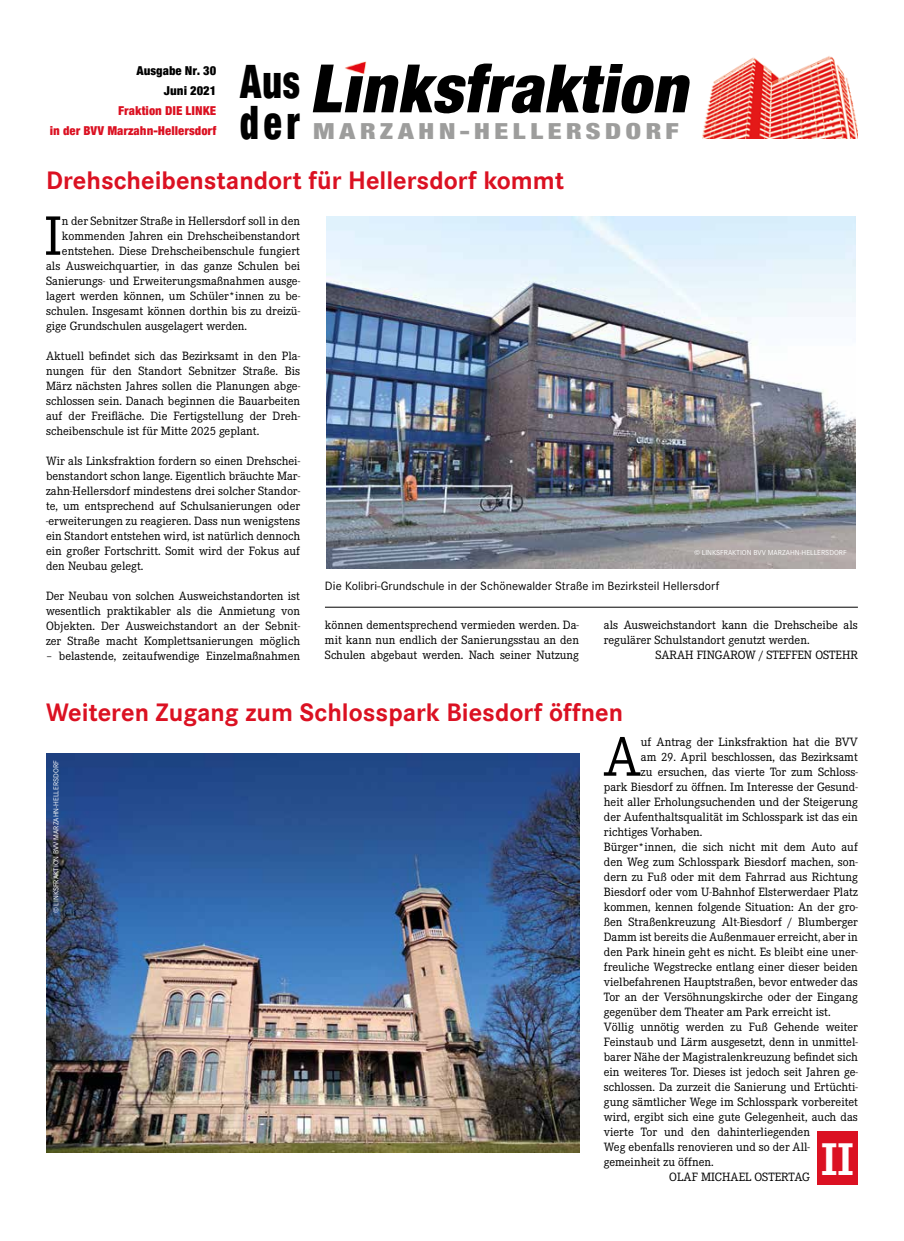
<style>
.page{position:relative;width:904px;height:1241px;background:#fff}
.page>*{position:absolute;margin:0;border:0;box-sizing:border-box;transform-origin:0 0}
.t1{font:italic 900 67.5px "Neue Helvetica Condensed BQ";color:#000}
.t2{font:57.5px "Corporate E";color:#000}
.t3{font:700 47.5px "Corporate E";color:#fff}
.t4{font:900 46.88px "Neue Helvetica Condensed BQ";color:#000;scale:.8 1}
.t5{font:700 26.25px "Corporate S";color:#db1122}
.t6{font:900 22.5px "Neue Helvetica Condensed BQ";letter-spacing:.145em;color:#9d9d9c;scale:1.25 1}
.t7{font:12.5px/15px "Corporate E";color:#000;text-align:justify}
.t8{font:12.5px "Corporate S";letter-spacing:.005em;color:#000}
.t9{font:900 12.5px/20px "Neue Helvetica Condensed BQ";color:#db1122;text-align:right}
.t10{font:900 12.5px/20px "Neue Helvetica Condensed BQ";color:#000;text-align:right}
.t11{font:7.5px "Corporate S";color:#fff}
</style>
<div class="page">
<div style="left:817px;top:1131px;width:40px;height:53px;background:#db1122"></div>
<img style="left:702px;top:56px;width:155px;height:83px">
<img style="left:345px;top:61px;width:21px;height:13px">
<img style="left:46px;top:753px;width:533px;height:398px">
<img style="left:327px;top:216px;width:528px;height:353px">
<hr style="left:325px;top:606px;width:532px;height:1px;background:#000">
<h1 class="t1" style="left:240px;top:46px;width:464px"><sup>A</sup> <sup>u</sup> <sup>s</sup> Linksfraktion</h1>
<p class="t10" style="left:136px;top:60px;width:81px">Ausgabe Nr. 30<br>Juni 2021</p>
<p class="t9" style="left:50px;top:100px;width:168px">Fraktion DIE LINKE<br>in der BVV Marzahn-Hellersdorf</p>
<h3 class="t4" style="left:240px;top:93px;width:77px">der</h3>
<h3 class="t5" style="left:46px;top:165px;width:519px">Drehscheibenstandort für Hellersdorf kommt</h3>
<h2 class="t2" style="left:44px;top:204px;width:19px">I</h2>
<p class="t7" style="left:62px;top:213px;width:240px">n der Sebnitzer Straße in Hellersdorf soll in den</p>
<h3 class="t6" style="left:313px;top:117px;width:294px">MARZAHN-HELLERSDORF</h3>
<p class="t7" style="left:62px;top:228px;width:240px">kommenden Jahren ein Drehscheibenstandort</p>
<p class="t7" style="left:62px;top:243px;width:240px">entstehen. Diese Drehscheibenschule fungiert</p>
<p class="t7" style="left:46px;top:258px;width:255px">als Ausweichquartier, in das ganze Schulen bei</p>
<p class="t7" style="left:46px;top:273px;width:255px">Sanierungs- und Erweiterungsmaßnahmen ausge-</p>
<p class="t7" style="left:46px;top:288px;width:255px">lagert werden können, um Schüler*innen zu be-</p>
<p class="t7" style="left:46px;top:303px;width:255px">schulen. Insgesamt können dorthin bis zu dreizü-</p>
<p class="t7" style="left:46px;top:318px;width:202px">gige Grundschulen ausgelagert werden.</p>
<p class="t7" style="left:46px;top:348px;width:255px">Aktuell befindet sich das Bezirksamt in den Pla&shy;nungen für den Standort Sebnitzer Straße. Bis März nächsten Jahres sollen die Planungen abge&shy;schlossen sein. Danach beginnen die Bauarbeiten auf der Freifläche. Die Fertigstellung der Dreh&shy;scheibenschule ist für Mitte 2025 geplant.</p>
<p class="t7" style="left:46px;top:453px;width:255px">Wir als Linksfraktion fordern so einen Drehschei&shy;benstandort schon lange. Eigentlich bräuchte Mar&shy;zahn-Hellersdorf mindestens drei solcher Standor&shy;te, um entsprechend auf Schulsanierungen oder -erweiterungen zu reagieren. Dass nun wenigstens ein Standort entstehen wird, ist natürlich dennoch ein großer Fortschritt. Somit wird der Fokus auf den Neubau gelegt.</p>
<p class="t7" style="left:46px;top:588px;width:255px">Der Neubau von solchen Ausweichstandorten ist wesentlich praktikabler als die Anmietung von Objekten. Der Ausweichstandort an der Sebnit&shy;zer Straße macht Komplettsanierungen möglich</p>
<p class="t7" style="left:46px;top:648px;width:255px">– belastende, zeitaufwendige Einzelmaßnahmen</p>
<p class="t11" style="left:694px;top:548px;width:154px">© LINKSFRAKTION BVV MARZAHN-HELLERSDORF</p>
<p class="t8" style="left:325px;top:578px;width:396px">Die Kolibri-Grundschule in der Schönewalder Straße im Bezirksteil Hellersdorf</p>
<p class="t7" style="left:325px;top:617px;width:255px">können dementsprechend vermieden werden. Da&shy;mit kann nun endlich der Sanierungsstau an den Schulen abgebaut werden. Nach seiner Nutzung</p>
<p class="t7" style="left:604px;top:617px;width:255px">als Ausweichstandort kann die Drehscheibe als</p>
<p class="t7" style="left:604px;top:632px;width:207px">regulärer Schulstandort genutzt werden.</p>
<p class="t7" style="left:655px;top:647px;width:204px">SARAH FINGAROW / STEFFEN OSTEHR</p>
<h3 class="t5" style="left:46px;top:696px;width:578px">Weiteren Zugang zum Schlosspark Biesdorf öffnen</h3>
<p class="t11" style="left:52px;top:913px;width:154px;rotate:-90deg">© LINKSFRAKTION BVV MARZAHN-HELLERSDORF</p>
<h2 class="t2" style="left:603px;top:725px;width:39px">A</h2>
<p class="t7" style="left:641px;top:734px;width:218px">uf Antrag der Linksfraktion hat die BVV</p>
<p class="t7" style="left:641px;top:749px;width:218px">am 29. April beschlossen, das Bezirksamt</p>
<p class="t7" style="left:641px;top:764px;width:218px">zu ersuchen, das vierte Tor zum Schloss-</p>
<p class="t7" style="left:604px;top:779px;width:255px">park Biesdorf zu öffnen. Im Interesse der Gesund-</p>
<p class="t7" style="left:604px;top:794px;width:255px">heit aller Erholungsuchenden und der Steigerung</p>
<p class="t7" style="left:604px;top:809px;width:255px">der Aufenthaltsqualität im Schlosspark ist das ein</p>
<p class="t7" style="left:604px;top:824px;width:100px">richtiges Vorhaben.</p>
<p class="t7" style="left:604px;top:839px;width:255px">Bürger*innen, die sich nicht mit dem Auto auf</p>
<p class="t7" style="left:604px;top:854px;width:255px">den Weg zum Schlosspark Biesdorf machen, son-</p>
<p class="t7" style="left:604px;top:869px;width:255px">dern zu Fuß oder mit dem Fahrrad aus Richtung</p>
<p class="t7" style="left:604px;top:884px;width:255px">Biesdorf oder vom U-Bahnhof Elsterwerdaer Platz</p>
<p class="t7" style="left:604px;top:899px;width:255px">kommen, kennen folgende Situation: An der gro-</p>
<p class="t7" style="left:604px;top:914px;width:255px">ßen Straßenkreuzung Alt-Biesdorf / Blumberger</p>
<p class="t7" style="left:604px;top:929px;width:255px">Damm ist bereits die Außenmauer erreicht, aber in</p>
<p class="t7" style="left:604px;top:944px;width:255px">den Park hinein geht es nicht. Es bleibt eine uner-</p>
<p class="t7" style="left:604px;top:959px;width:255px">freuliche Wegstrecke entlang einer dieser beiden</p>
<p class="t7" style="left:604px;top:974px;width:255px">vielbefahrenen Hauptstraßen, bevor entweder das</p>
<p class="t7" style="left:604px;top:989px;width:255px">Tor an der Versöhnungskirche oder der Eingang</p>
<p class="t7" style="left:604px;top:1004px;width:228px">gegenüber dem Theater am Park erreicht ist.</p>
<p class="t7" style="left:604px;top:1019px;width:255px">Völlig unnötig werden zu Fuß Gehende weiter</p>
<p class="t7" style="left:604px;top:1034px;width:255px">Feinstaub und Lärm ausgesetzt, denn in unmittel-</p>
<p class="t7" style="left:604px;top:1049px;width:255px">barer Nähe der Magistralenkreuzung befindet sich</p>
<p class="t7" style="left:604px;top:1064px;width:255px">ein weiteres Tor. Dieses ist jedoch seit Jahren ge-</p>
<p class="t7" style="left:604px;top:1079px;width:255px">schlossen. Da zurzeit die Sanierung und Ertüchti-</p>
<p class="t7" style="left:604px;top:1094px;width:255px">gung sämtlicher Wege im Schlosspark vorbereitet</p>
<p class="t7" style="left:604px;top:1109px;width:255px">wird, ergibt sich eine gute Gelegenheit, auch das</p>
<p class="t7" style="left:604px;top:1124px;width:208px">vierte Tor und den dahinterliegenden</p>
<p class="t7" style="left:604px;top:1139px;width:208px">Weg ebenfalls renovieren und so der All-</p>
<p class="t7" style="left:604px;top:1154px;width:111px">gemeinheit zu öffnen.</p>
<p class="t7" style="left:669px;top:1169px;width:142px">OLAF MICHAEL OSTERTAG</p>
<h3 class="t3" style="left:821px;top:1132px;width:34px">II</h3>
</div>
